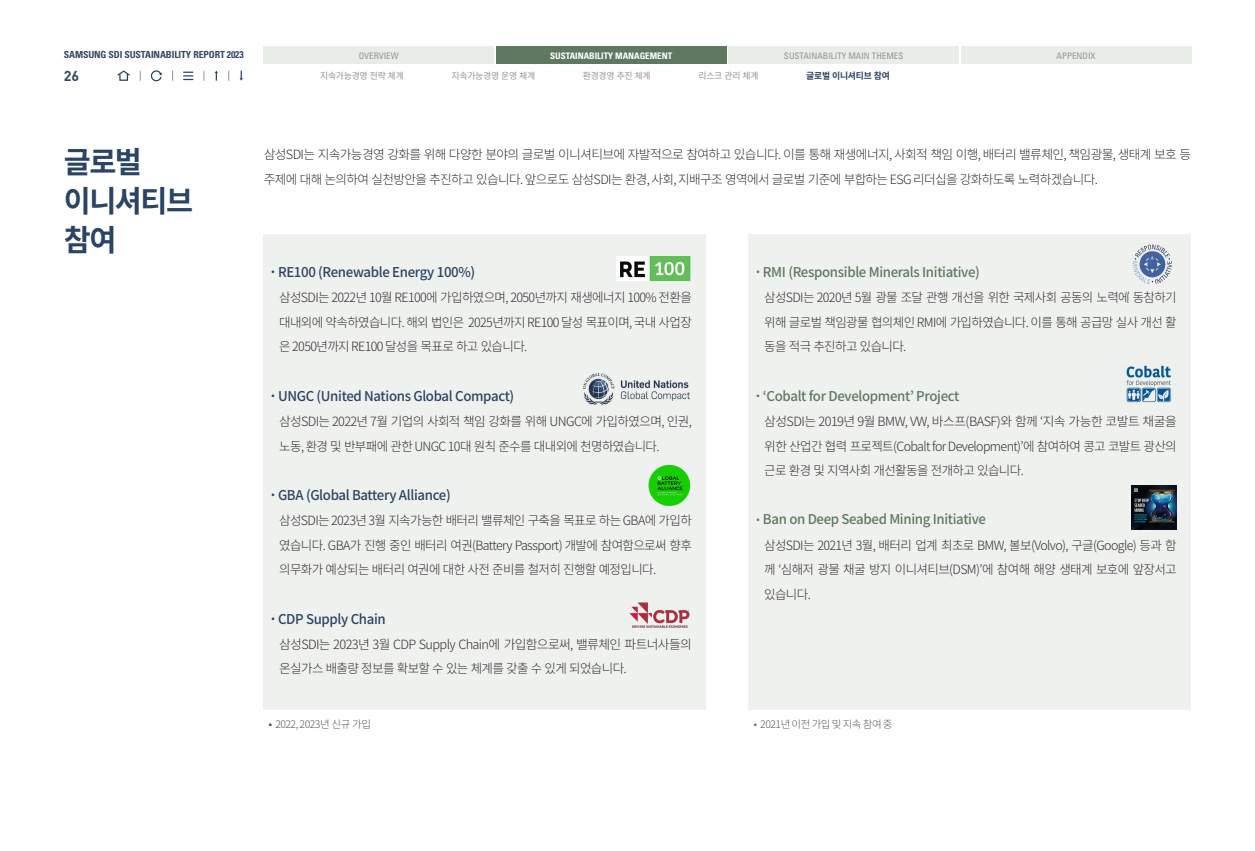
<style>
.page{position:relative;width:1255px;height:851px;background:#fff}
.page>*{position:absolute;margin:0;border:0;box-sizing:border-box;transform-origin:0 0}
.t1{font:700 30px "Noto Sans CJ Kkr";letter-spacing:-.05em;color:#294464}
.t2{font:700 14.25px "DIN Pro";color:#334a6a}
.t3{font:500 13.5px "Noto Sans CJ Kkr";letter-spacing:-.025em;color:#294464}
.t4{font:500 13.5px "Noto Sans CJ Kkr";letter-spacing:-.025em;color:#5f7961}
.t5{font:300 12.75px/24.8px "Noto Sans CJ Kkr";letter-spacing:-.05em;color:#312f30;text-align:justify}
.t6{font:300 10.5px "Noto Sans CJ Kkr";letter-spacing:-.05em;color:#57585a}
.t7{font:700 condensed 9.75px "Univers LT Std";letter-spacing:-.01em;color:#334a6a}
.t8{font:condensed 9px "Univers LT Std";color:#939598}
.t9{font:9px "Noto Sans CJ Kkr";letter-spacing:-.025em;color:#939598}
.t10{font:700 condensed 9px "Univers LT Std";color:#fff}
.t11{font:700 9px "Noto Sans CJ Kkr";letter-spacing:-.025em;color:#294464}
.s1{font-weight:500;font-size:13.5px;color:#294464}
.s2{font-weight:500;font-size:13.5px;color:#5f7961}
</style>
<div class="page">
<div style="left:264px;top:47px;width:230px;height:17px;background:#e9ede8"></div>
<div style="left:961px;top:47px;width:230px;height:17px;background:#e9ede8"></div>
<div style="left:496px;top:47px;width:230px;height:17px;background:#5f7961"></div>
<div style="left:728px;top:47px;width:230px;height:17px;background:#e9ede8"></div>
<div style="left:119px;top:73px;width:9px;height:8px;border:1px solid #294464"></div>
<svg style="left:117px;top:70px;width:13px;height:7px"></svg>
<svg style="left:183px;top:72px;width:10px;height:8px"></svg>
<svg style="left:150px;top:70px;width:12px;height:12px"></svg>
<svg style="left:215px;top:71px;width:3px;height:10px"></svg>
<svg style="left:239px;top:71px;width:4px;height:10px"></svg>
<div style="left:264px;top:234px;width:442px;height:475px;background:#eff1ef"></div>
<div style="left:748px;top:234px;width:443px;height:475px;background:#eff1ef"></div>
<img style="left:617px;top:256px;width:73px;height:24px">
<img style="left:583px;top:373px;width:106px;height:31px">
<img style="left:648px;top:464px;width:43px;height:43px">
<img style="left:629px;top:602px;width:60px;height:25px">
<img style="left:1132px;top:244px;width:40px;height:40px">
<img style="left:1126px;top:365px;width:45px;height:38px">
<img style="left:1131px;top:485px;width:45px;height:44px">
<p class="t7" style="left:64px;top:49px;width:181px">SAMSUNG SDI SUSTAINABILITY REPORT 2023</p>
<p class="t2" style="left:64px;top:66px;width:17px">26</p>
<p class="t8" style="left:359px;top:50px;width:42px">OVERVIEW</p>
<p class="t10" style="left:550px;top:50px;width:123px">SUSTAINABILITY MANAGEMENT</p>
<p class="t8" style="left:784px;top:50px;width:121px">SUSTAINABILITY MAIN THEMES</p>
<p class="t8" style="left:1056px;top:50px;width:41px">APPENDIX</p>
<p class="t9" style="left:320px;top:70px;width:85px">지속가능경영 전략 체계</p>
<p class="t9" style="left:451px;top:70px;width:85px">지속가능경영 운영 체계</p>
<p class="t9" style="left:583px;top:70px;width:69px">환경경영 추진 체계</p>
<p class="t9" style="left:698px;top:70px;width:61px">리스크 관리 체계</p>
<p class="t11" style="left:806px;top:70px;width:85px">글로벌 이니셔티브 참여</p>
<p class="t1" style="left:64px;top:145px;width:80px">글로벌</p>
<p class="t1" style="left:64px;top:184px;width:131px">이니셔티브</p>
<p class="t1" style="left:64px;top:223px;width:54px">참여</p>
<p class="t5" style="left:264px;top:142px;width:928px">삼성SDI는 지속가능경영 강화를 위해 다양한 분야의 글로벌 이니셔티브에 자발적으로 참여하고 있습니다. 이를 통해 재생에너지, 사회적 책임 이행, 배터리 밸류체인, 책임광물, 생태계 보호 등 주제에 대해 논의하여 실천방안을 추진하고 있습니다. 앞으로도 삼성SDI는 환경, 사회, 지배구조 영역에서 글로벌 기준에 부합하는 ESG 리더십을 강화하도록 노력하겠습니다.</p>
<p class="t3" style="left:266px;top:264px;width:210px">˙RE100 (Renewable Energy 100%)</p>
<p class="t5" style="left:279px;top:285px;width:414px">삼성SDI는 2022년 10월 RE100에 가입하였으며, 2050년까지 재생에너지 100% 전환을 대내외에 약속하였습니다. 해외 법인은 2025년까지 RE100 달성 목표이며, 국내 사업장 은 2050년까지 RE100 달성을 목표로 하고 있습니다.</p>
<p class="t3" style="left:266px;top:388px;width:249px">˙UNGC (United Nations Global Compact)</p>
<p class="t5" style="left:279px;top:409px;width:414px">삼성SDI는 2022년 7월 기업의 사회적 책임 강화를 위해 UNGC에 가입하였으며, 인권, 노동, 환경 및 반부패에 관한 UNGC 10대 원칙 준수를 대내외에 천명하였습니다.</p>
<p class="t3" style="left:266px;top:487px;width:186px">˙GBA (Global Battery Alliance)</p>
<p class="t5" style="left:279px;top:508px;width:414px">삼성SDI는 2023년 3월 지속가능한 배터리 밸류체인 구축을 목표로 하는 GBA에 가입하 였습니다. GBA가 진행 중인 배터리 여권(Battery Passport) 개발에 참여함으로써 향후 의무화가 예상되는 배터리 여권에 대한 사전 준비를 철저히 진행할 예정입니다.</p>
<p class="t3" style="left:266px;top:611px;width:121px">˙CDP Supply Chain</p>
<p class="t5" style="left:279px;top:631px;width:414px">삼성SDI는 2023년 3월 CDP Supply Chain에 가입함으로써, 밸류체인 파트너사들의 온실가스 배출량 정보를 확보할 수 있는 체계를 갖출 수 있게 되었습니다.</p>
<p class="t4" style="left:751px;top:264px;width:230px">˙RMI (Responsible Minerals Initiative)</p>
<p class="t5" style="left:764px;top:285px;width:414px">삼성SDI는 2020년 5월 광물 조달 관행 개선을 위한 국제사회 공동의 노력에 동참하기 위해 글로벌 책임광물 협의체인 RMI에 가입하였습니다. 이를 통해 공급망 실사 개선 활 동을 적극 추진하고 있습니다.</p>
<p class="t4" style="left:751px;top:388px;width:210px">˙‘Cobalt for Development’ Project</p>
<p class="t5" style="left:764px;top:409px;width:414px">삼성SDI는 2019년 9월 BMW, VW, 바스프(BASF)와 함께 ‘지속 가능한 코발트 채굴을 위한 산업간 협력 프로젝트(Cobalt for Development)’에 참여하여 콩고 코발트 광산의 근로 환경 및 지역사회 개선활동을 전개하고 있습니다.</p>
<p class="t4" style="left:751px;top:511px;width:236px">˙Ban on Deep Seabed Mining Initiative</p>
<p class="t5" style="left:764px;top:532px;width:414px">삼성SDI는 2021년 3월, 배터리 업계 최초로 BMW, 볼보(Volvo), 구글(Google) 등과 함 께 ‘심해저 광물 채굴 방지 이니셔티브(DSM)’에 참여해 해양 생태계 보호에 앞장서고 있습니다.</p>
<p class="t6" style="left:264px;top:718px;width:109px"><span class="s1">˙</span>2022, 2023년 신규 가입</p>
<p class="t6" style="left:748px;top:718px;width:145px"><span class="s2">˙</span>2021년 이전 가입 및 지속 참여 중</p>
</div>
